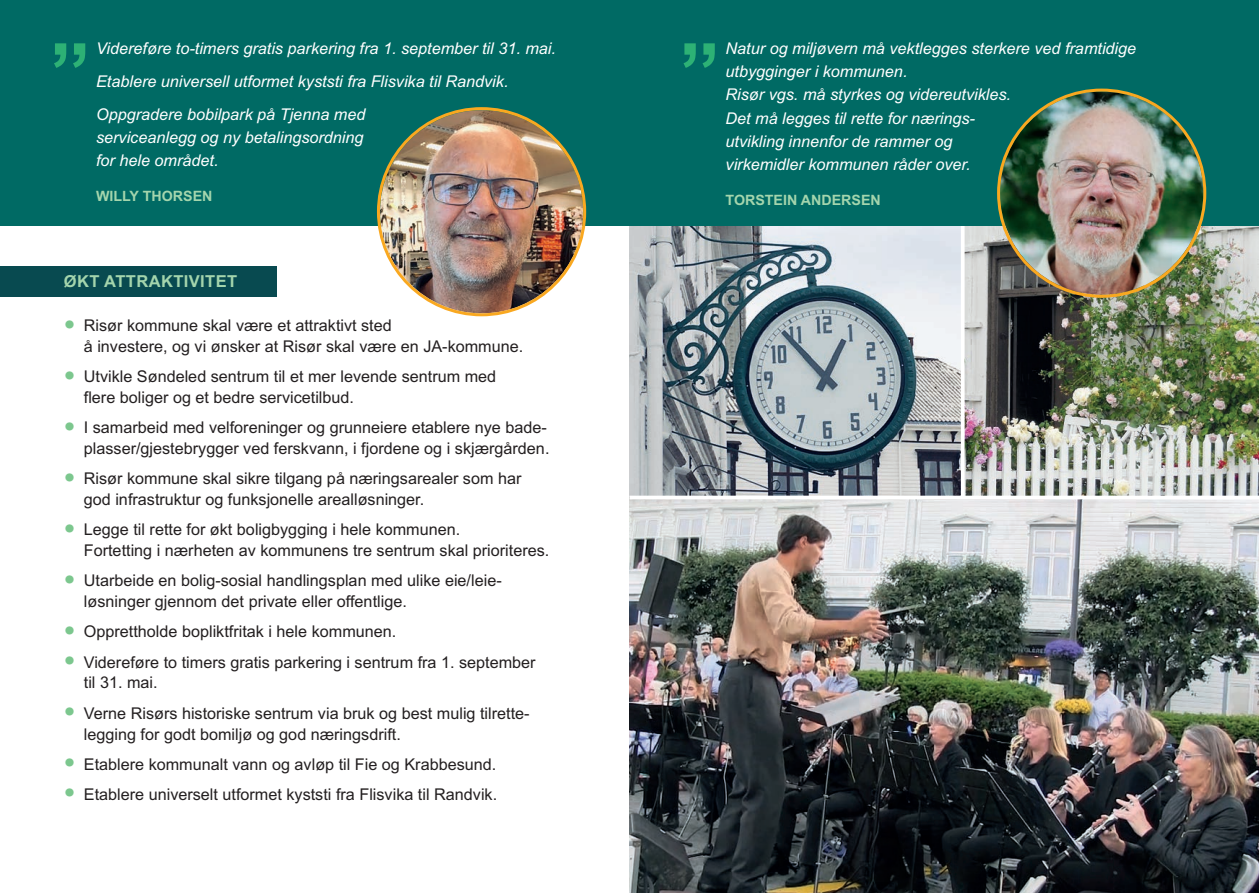
<style>
.page{position:relative;width:1259px;height:893px;background:#fff}
.page>*{position:absolute;margin:0;border:0;box-sizing:border-box;transform-origin:0 0}
.t1{font:700 82.5px "Arial";color:#2db175}
.t2{font:700 16.5px "Arial";letter-spacing:.025em;color:#a4d5ad}
.t3{font:16.2px/21px "Arial";color:#231f20}
.t4{font:italic 16.2px/23.2px "Arial";color:#fff}
.t5{font:700 14.25px "Arial";color:#a4d5ad}
.s1{font-size:33px;color:#7cc78e}
</style>
<div class="page">
<img style="left:629px;top:225px;width:332px;height:271px">
<img style="left:964px;top:225px;width:295px;height:271px">
<img style="left:629px;top:499px;width:630px;height:394px">
<div style="left:0;top:0;width:1259px;height:225px;background:#006a64"></div>
<img style="left:377px;top:107px;width:209px;height:209px">
<div style="left:0;top:266px;width:276px;height:31px;background:#084a50"></div>
<img style="left:997px;top:89px;width:209px;height:209px">
<h1 class="t1" style="left:50px;top:43px;width:43px">”</h1>
<p class="t4" style="left:96px;top:33px;width:461px;line-height:33px">Videreføre to-timers gratis parkering fra 1. september til 31. mai.<br>Etablere universell utformet kyststi fra Flisvika til Randvik.<br>Oppgradere bobilpark på Tjenna med</p>
<p class="t4" style="left:96px;top:127px;width:269px">serviceanlegg og ny betalingsordning for hele området.</p>
<p class="t5" style="left:96px;top:191px;width:118px">WILLY THORSEN</p>
<p class="t2" style="left:64px;top:276px;width:175px">ØKT ATTRAKTIVITET</p>
<p class="t3" style="left:84px;top:317px;width:441px;text-indent:-20px"><span class="s1">•</span> Risør kommune skal være et attraktivt sted<br>å investere, og vi ønsker at Risør skal være en JA-kommune.</p>
<p class="t3" style="left:84px;top:368px;width:414px;text-indent:-20px"><span class="s1">•</span> Utvikle Søndeled sentrum til et mer levende sentrum med flere boliger og et bedre servicetilbud.</p>
<p class="t3" style="left:64px;top:419px;width:487px;text-align:right"><span class="s1">•</span> I samarbeid med velforeninger og grunneiere etablere nye bade&shy;plasser/gjestebrygger ved ferskvann, i fjordene og i skjærgården.</p>
<p class="t3" style="left:84px;top:470px;width:439px;text-indent:-20px"><span class="s1">•</span> Risør kommune skal sikre tilgang på næringsarealer som har god infrastruktur og funksjonelle arealløsninger.</p>
<p class="t3" style="left:84px;top:521px;width:467px;text-indent:-20px"><span class="s1">•</span> Legge til rette for økt boligbygging i hele kommunen.<br>Fortetting i nærheten av kommunens tre sentrum skal prioriteres.</p>
<p class="t3" style="left:84px;top:572px;width:419px;text-indent:-20px"><span class="s1">•</span> Utarbeide en bolig-sosial handlingsplan med ulike eie/leie&shy;løsninger gjennom det private eller offentlige.</p>
<p class="t3" style="left:64px;top:623px;width:334px"><span class="s1">•</span> Opprettholde bopliktfritak i hele kommunen.</p>
<p class="t3" style="left:84px;top:653px;width:453px;text-indent:-20px"><span class="s1">•</span> Videreføre to timers gratis parkering i sentrum fra 1. september til 31. mai.</p>
<p class="t3" style="left:84px;top:704px;width:447px;text-indent:-20px"><span class="s1">•</span> Verne Risørs historiske sentrum via bruk og best mulig tilrette&shy;legging for godt bomiljø og god næringsdrift.</p>
<p class="t3" style="left:64px;top:755px;width:434px"><span class="s1">•</span> Etablere kommunalt vann og avløp til Fie og Krabbesund.</p>
<p class="t3" style="left:64px;top:785px;width:435px"><span class="s1">•</span> Etablere universelt utformet kyststi fra Flisvika til Randvik.</p>
<h1 class="t1" style="left:679px;top:43px;width:43px">”</h1>
<p class="t4" style="left:725px;top:38px;width:412px">Natur og miljøvern må vektlegges sterkere ved framtidige utbygginger i kommunen.<br>Risør vgs. må styrkes og videreutvikles.<br>Det må legges til rette for nærings-<br>utvikling innenfor de rammer og<br>virkemidler kommunen råder over.</p>
<p class="t5" style="left:725px;top:194px;width:157px">TORSTEIN ANDERSEN</p>
</div>
